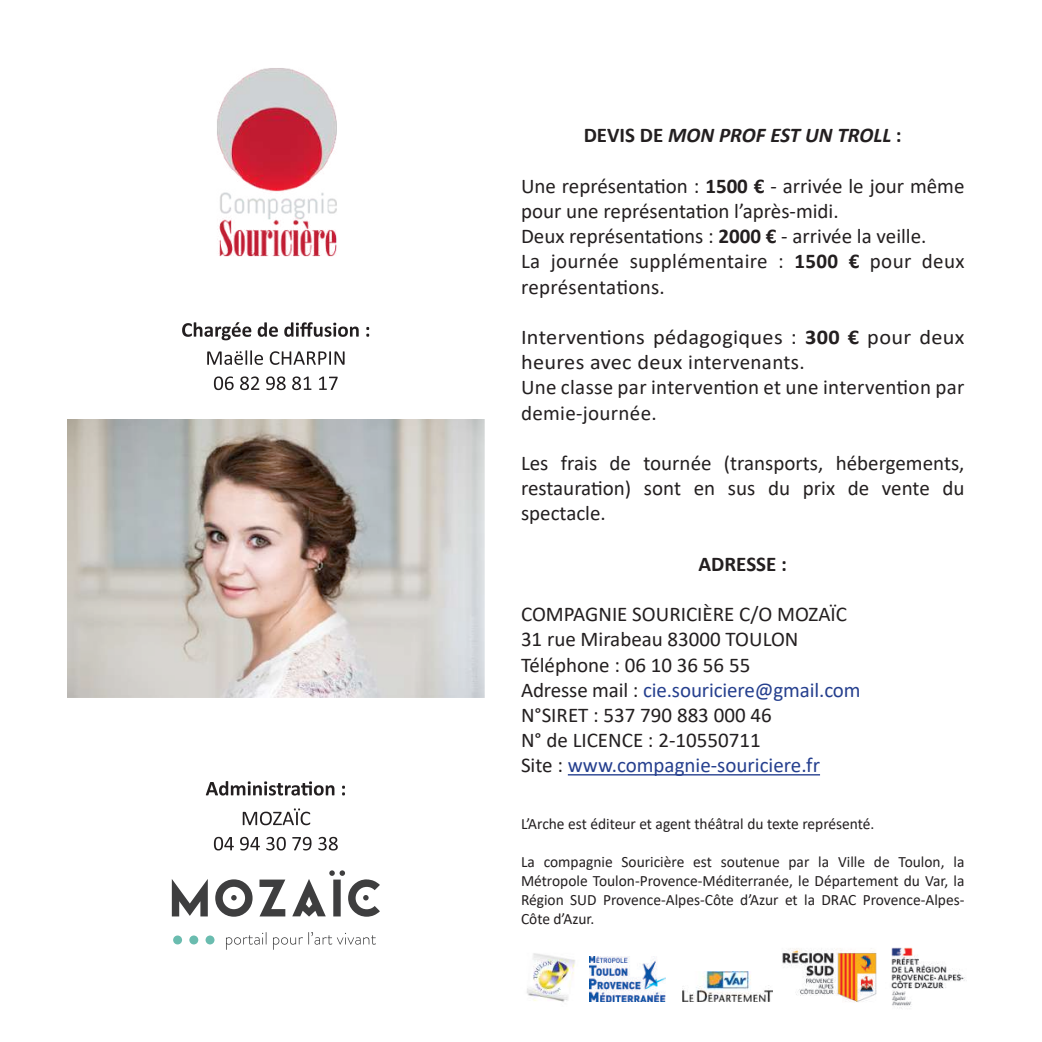
<style>
.page{position:relative;width:1042px;height:1042px;background:#fff}
.page>*{position:absolute;margin:0;border:0;box-sizing:border-box;transform-origin:0 0}
.t1{font:21px/25.2px "Calibri";color:#231f20}
.t2{font:21px/25.2px "Calibri";color:#231f20;scale:1.06 1}
.t3{font:italic 700 21px "Calibri";color:#231f20}
.t4{font:700 21px "Calibri";color:#231f20}
.t5{font:15.75px/18.9px "Calibri";color:#231f20;text-align:justify}
.s1{font-style:normal}
.s2{font-weight:700}
.s3{color:#253f8e}
</style>
<div class="page">
<img style="left:217px;top:68px;width:120px;height:188px">
<svg style="left:182px;top:322px;width:187px;height:18px"></svg>
<svg style="left:214px;top:376px;width:124px;height:14px"></svg>
<svg style="left:207px;top:350px;width:137px;height:15px"></svg>
<svg style="left:206px;top:781px;width:139px;height:14px"></svg>
<svg style="left:214px;top:837px;width:124px;height:13px"></svg>
<svg style="left:243px;top:808px;width:67px;height:17px"></svg>
<img style="left:768px;top:948px;width:109px;height:54px">
<img style="left:527px;top:953px;width:48px;height:49px">
<img style="left:683px;top:971px;width:89px;height:30px">
<svg style="left:172px;top:879px;width:36px;height:37px"></svg>
<svg style="left:259px;top:879px;width:26px;height:37px"></svg>
<svg style="left:215px;top:879px;width:38px;height:37px"></svg>
<svg style="left:292px;top:870px;width:88px;height:46px"></svg>
<svg style="left:226px;top:932px;width:41px;height:18px"></svg>
<svg style="left:273px;top:932px;width:103px;height:18px"></svg>
<div style="left:173px;top:935px;width:9px;height:9px;background:#6abcaf;border-radius:50%"></div>
<div style="left:189px;top:935px;width:9px;height:9px;background:#6abcaf;border-radius:50%"></div>
<div style="left:206px;top:935px;width:8px;height:9px;background:#6abcaf;border-radius:50%"></div>
<img style="left:68px;top:419px;width:416px;height:278px">
<img style="left:589px;top:956px;width:76px;height:45px">
<hr style="left:568px;top:774px;width:252px;height:1px;background:#253f8e">
<img style="left:891px;top:947px;width:76px;height:62px">
<p class="t3" style="left:584px;top:120px;width:319px"><span class="s1">DEVIS DE</span> MON PROF EST UN TROLL <span class="s1">:</span></p>
<p class="t1" style="left:521px;top:173px;width:445px">Une représentation : <span class="s2">1500 €</span> - arrivée le jour même pour une représentation l’après-midi.<br>Deux représentations : <span class="s2">2000 €</span> - arrivée la veille.<br>La journée supplémentaire : <span class="s2">1500 €</span> pour deux représentations.</p>
<p class="t2" style="left:521px;top:324px;width:420px">Interventions pédagogiques : <span class="s2">300 €</span> pour deux heures avec deux intervenants.<br>Une classe par intervention et une intervention par demie-journée.</p>
<p class="t1" style="left:521px;top:450px;width:445px;text-align:justify">Les frais de tournée (transports, hébergements, restauration) sont en sus du prix de vente du spectacle.</p>
<p class="t4" style="left:698px;top:549px;width:90px">ADRESSE :</p>
<p class="t1" style="left:521px;top:601px;width:341px">COMPAGNIE SOURICIÈRE C/O MOZAÏC<br>31 rue Mirabeau 83000 TOULON<br>Téléphone : 06 10 36 56 55<br>Adresse mail : <span class="s3">cie.souriciere@gmail.com<br></span>N°SIRET : 537 790 883 000 46<br>N° de LICENCE : 2-10550711<br>Site : <span class="s3">www.compagnie-souriciere.fr</span></p>
<p class="t5" style="left:521px;top:814px;width:355px">L’Arche est éditeur et agent théâtral du texte représenté.</p>
<p class="t5" style="left:521px;top:852px;width:445px">La compagnie Souricière est soutenue par la Ville de Toulon, la Métropole Toulon-Provence-Méditerranée, le Département du Var, la Région SUD Provence-Alpes-Côte d’Azur et la DRAC Provence-Alpes-Côte d’Azur.</p>
</div>
